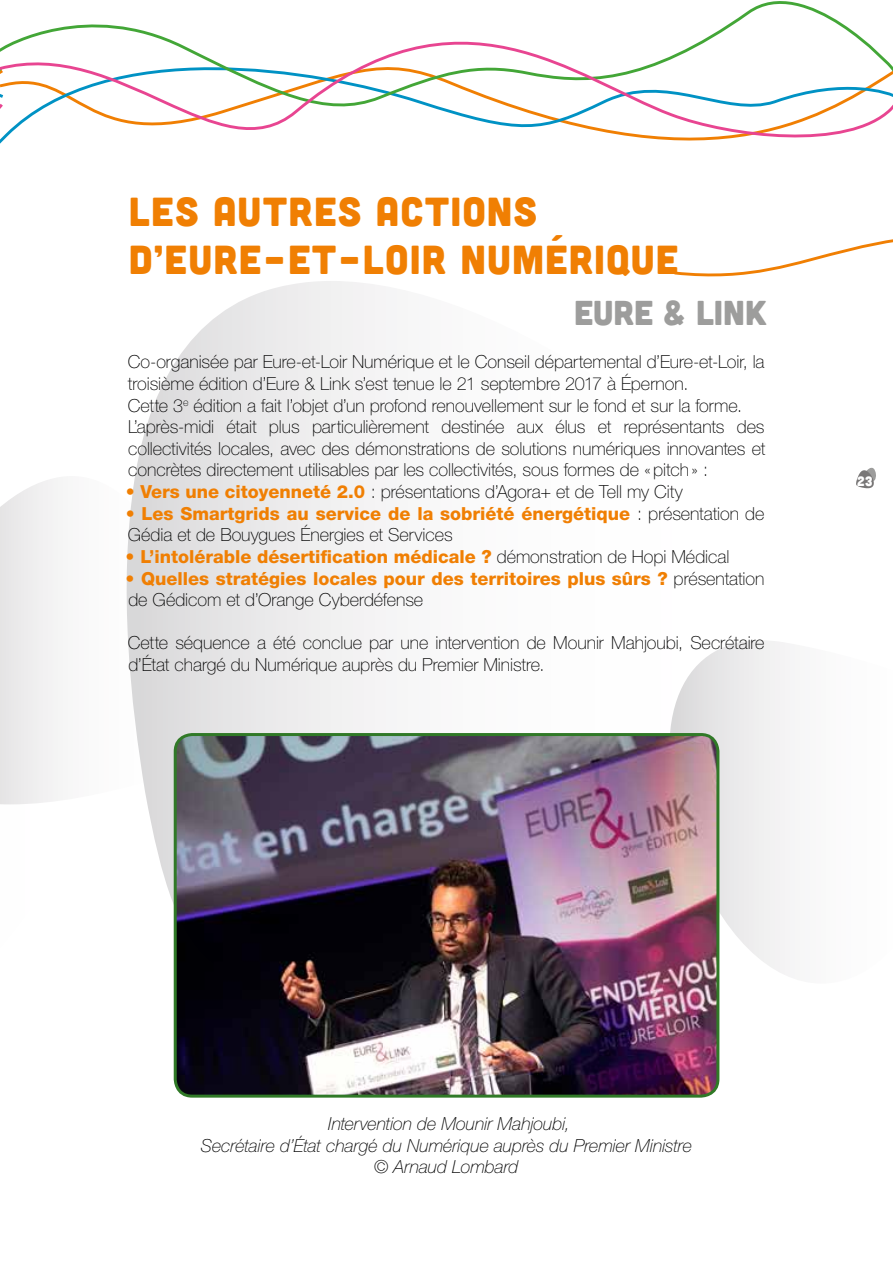
<style>
.page{position:relative;width:893px;height:1263px;background:#fff}
.page>*{position:absolute;margin:0;border:0;box-sizing:border-box;transform-origin:0 0}
.t1{font:40.5px/48.6px "Cubano";letter-spacing:.03em;color:#f07f03}
.t2{font:34.5px "Cubano";color:#9d9d9c}
.t3{font:100 18px/21.6px "Helvetica Neue LT Std";letter-spacing:-.005em;color:#000}
.t4{font:800 18px/21.6px "Helvetica Neue LT Std";color:#f07f03}
.t5{font:italic 100 18px/21.6px "Helvetica Neue LT Std";letter-spacing:-.005em;color:#000;text-align:center}
.t6{font:13.5px "Cubano";color:#fff}
.s1{font-weight:800;color:#f07f03}
.s2{font-weight:100;color:#000}
</style>
<div class="page">
<svg style="left:0;top:1px;width:893px;height:143px"></svg>
<svg style="left:0;top:478px;width:58px;height:326px"></svg>
<svg style="left:126px;top:281px;width:260px;height:702px"></svg>
<svg style="left:670px;top:640px;width:120px;height:343px"></svg>
<img style="left:175px;top:734px;width:543px;height:362px">
<div style="left:174px;top:733px;width:545px;height:364px;border:3px solid #307927;border-radius:17px"></div>
<svg style="left:674px;top:239px;width:219px;height:38px"></svg>
<svg style="left:856px;top:467px;width:20px;height:21px"></svg>
<h1 class="t1" style="left:129px;top:185px;width:551px">LES AUTRES ACTIONS<br>D’EURE–ET–LOIR NUMÉRIQUE</h1>
<h2 class="t2" style="left:574px;top:291px;width:194px">EURE &amp; LINK</h2>
<p class="t3" style="left:128px;top:351px;width:639px">Co-organisée par Eure-et-Loir Numérique et le Conseil départemental d’Eure-et-Loir, la troisième édition d’Eure &amp; Link s’est tenue le 21 septembre 2017 à Épernon.<br>Cette 3<sup>e</sup> édition a fait l’objet d’un profond renouvellement sur le fond et sur la forme.<br>L’après-midi était plus particulièrement destinée aux élus et représentants des collectivités locales, avec des démonstrations de solutions numériques innovantes et concrètes directement utilisables par les collectivités, sous formes de «pitch» :</p>
<p class="t3" style="left:126px;top:481px;width:559px"><span class="s1">• Vers une citoyenneté 2.0</span> : présentations d’Agora+ et de Tell my City</p>
<p class="t3" style="left:126px;top:502px;width:640px"><span class="s1">• Les Smartgrids au service de la sobriété énergétique</span> : présentation de<br>Gédia et de Bouygues Énergies et Services</p>
<p class="t4" style="left:126px;top:546px;width:605px">• L’intolérable désertification médicale ? <span class="s2">démonstration de Hopi Médical</span></p>
<p class="t4" style="left:126px;top:567px;width:640px">• Quelles stratégies locales pour des territoires plus sûrs ? <span class="s2">présentation de Gédicom et d’Orange Cyberdéfense</span></p>
<p class="t3" style="left:128px;top:632px;width:638px">Cette séquence a été conclue par une intervention de Mounir Mahjoubi, Secrétaire d’État chargé du Numérique auprès du Premier Ministre.</p>
<p class="t6" style="left:857px;top:472px;width:17px">23</p>
<p class="t5" style="left:201px;top:1113px;width:493px">Intervention de Mounir Mahjoubi,<br>Secrétaire d’État chargé du Numérique auprès du Premier Ministre © Arnaud Lombard</p>
</div>
